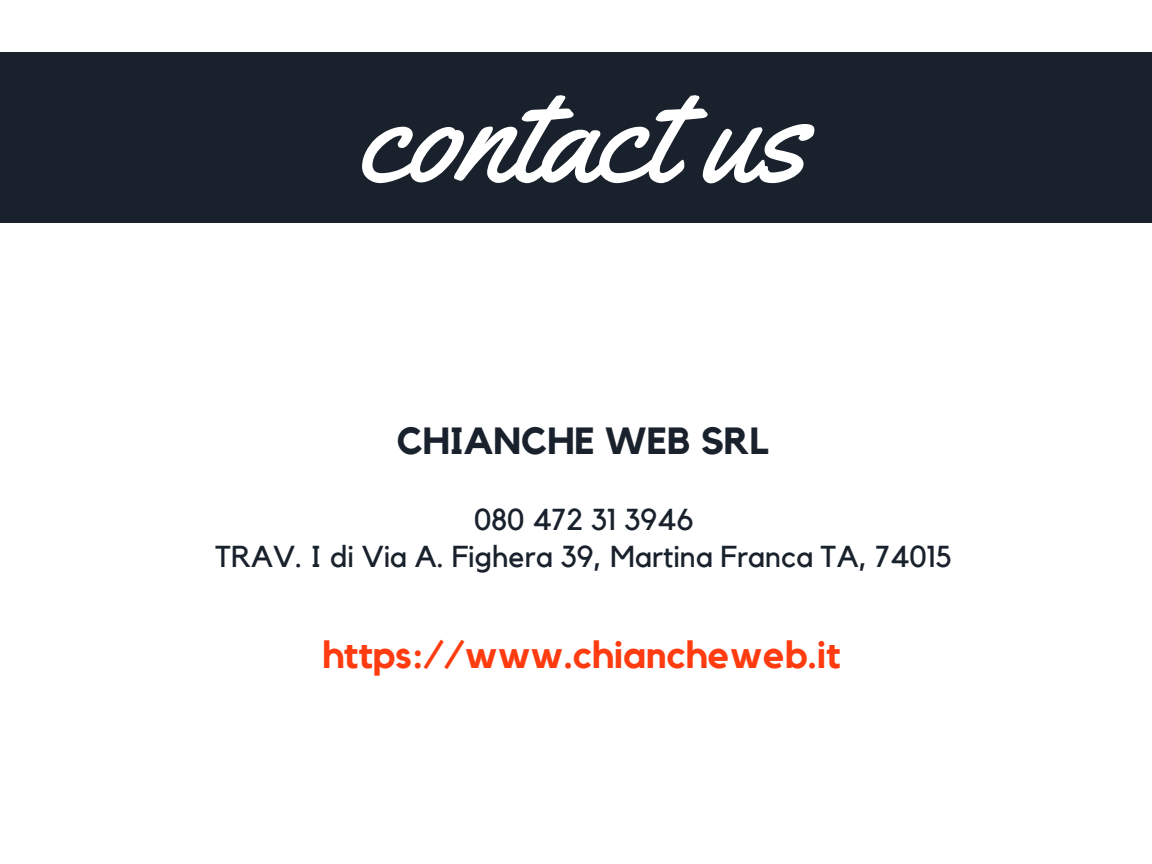
<style>
.page{position:relative;width:1152px;height:864px;background:#fff}
.page>*{position:absolute;margin:0;border:0;box-sizing:border-box;transform-origin:0 0}
.t1{font:135.9px "Yellowtail";color:#fff}
.t2{font:700 37.8px "Kollektif";color:#ff3b10}
.t3{font:700 37.8px "Kollektif";color:#19222c}
.t4{font:30.15px/37.2px "Kollektif";color:#19222c;text-align:center}
</style>
<div class="page">
<div style="left:0;top:52px;width:1152px;height:171px;background:#19222c"></div>
<h1 class="t1" style="left:359px;top:49px;width:449px">contact us</h1>
<p class="t3" style="left:397px;top:424px;width:373px">CHIANCHE WEB SRL</p>
<p class="t4" style="left:216px;top:502px;width:738px">080 472 31 3946<br>TRAV. I di Via A. Fighera 39, Martina Franca TA, 74015</p>
<p class="t2" style="left:322px;top:637px;width:520px">https://www.chiancheweb.it</p>
</div>
